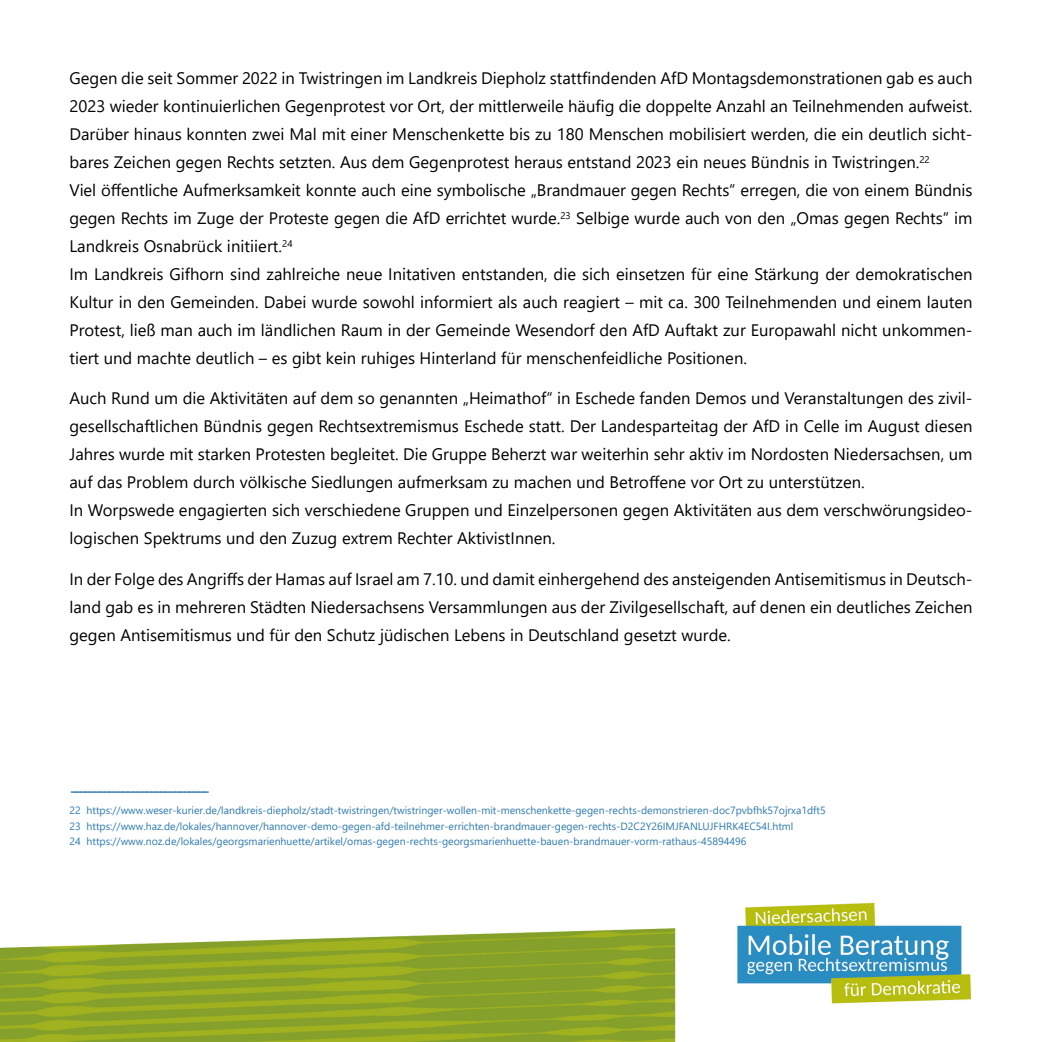
<style>
.page{position:relative;width:1042px;height:1042px;background:#fff}
.page>*{position:absolute;margin:0;border:0;box-sizing:border-box;transform-origin:0 0}
.t1{font:21px "Segoe UI";color:#2d79af}
.t2{font:16.62px/28px "Segoe UI";color:#000;text-align:justify}
.t3{font:10.5px "Segoe UI";color:#2d79af}
</style>
<div class="page">
<img style="left:0;top:902px;width:971px;height:140px">
<p class="t2" style="left:69px;top:63px;width:904px">Gegen die seit Sommer 2022 in Twistringen im Landkreis Diepholz stattfindenden AfD Montagsdemonstrationen gab es auch 2023 wieder kontinuierlichen Gegenprotest vor Ort, der mittlerweile häufig die doppelte Anzahl an Teilnehmenden aufweist.<br>Darüber hinaus konnten zwei Mal mit einer Menschenkette bis zu 180 Menschen mobilisiert werden, die ein deutlich sicht&shy;bares Zeichen gegen Rechts setzten. Aus dem Gegenprotest heraus entstand 2023 ein neues Bündnis in Twistringen.<sup>22</sup></p>
<p class="t2" style="left:69px;top:175px;width:904px">Viel öffentliche Aufmerksamkeit konnte auch eine symbolische „Brandmauer gegen Rechts“ erregen, die von einem Bündnis gegen Rechts im Zuge der Proteste gegen die AfD errichtet wurde.<sup>23</sup> Selbige wurde auch von den „Omas gegen Rechts“ im Landkreis Osnabrück initiiert.<sup>24</sup></p>
<p class="t2" style="left:69px;top:259px;width:904px">Im Landkreis Gifhorn sind zahlreiche neue Initativen entstanden, die sich einsetzen für eine Stärkung der demokratischen Kultur in den Gemeinden. Dabei wurde sowohl informiert als auch reagiert – mit ca. 300 Teilnehmenden und einem lauten Protest, ließ man auch im ländlichen Raum in der Gemeinde Wesendorf den AfD Auftakt zur Europawahl nicht unkommen&shy;tiert und machte deutlich – es gibt kein ruhiges Hinterland für menschenfeidliche Positionen.</p>
<p class="t2" style="left:69px;top:383px;width:904px">Auch Rund um die Aktivitäten auf dem so genannten „Heimathof“ in Eschede fanden Demos und Veranstaltungen des zivil&shy;gesellschaftlichen Bündnis gegen Rechtsextremismus Eschede statt. Der Landesparteitag der AfD in Celle im August diesen Jahres wurde mit starken Protesten begleitet. Die Gruppe Beherzt war weiterhin sehr aktiv im Nordosten Niedersachsen, um auf das Problem durch völkische Siedlungen aufmerksam zu machen und Betroffene vor Ort zu unterstützen.</p>
<p class="t2" style="left:69px;top:495px;width:904px">In Worpswede engagierten sich verschiedene Gruppen und Einzelpersonen gegen Aktivitäten aus dem verschwörungsideo&shy;logischen Spektrums und den Zuzug extrem Rechter AktivistInnen.</p>
<p class="t2" style="left:69px;top:563px;width:904px">In der Folge des Angriffs der Hamas auf Israel am 7.10. und damit einhergehend des ansteigenden Antisemitismus in Deutsch&shy;land gab es in mehreren Städten Niedersachsens Versammlungen aus der Zivilgesellschaft, auf denen ein deutliches Zeichen gegen Antisemitismus und für den Schutz jüdischen Lebens in Deutschland gesetzt wurde.</p>
<p class="t1" style="left:69px;top:771px;width:142px">-----------------------------</p>
<p class="t3" style="left:69px;top:800px;width:758px">22 https://www.weser-kurier.de/landkreis-diepholz/stadt-twistringen/twistringer-wollen-mit-menschenkette-gegen-rechts-demonstrieren-doc7pvbfhk57ojrxa1dft5</p>
<p class="t3" style="left:69px;top:816px;width:725px">23 https://www.haz.de/lokales/hannover/hannover-demo-gegen-afd-teilnehmer-errichten-brandmauer-gegen-rechts-D2C2Y26IMJFANLUJFHRK4EC54I.html</p>
<p class="t3" style="left:69px;top:831px;width:678px">24 https://www.noz.de/lokales/georgsmarienhuette/artikel/omas-gegen-rechts-georgsmarienhuette-bauen-brandmauer-vorm-rathaus-45894496</p>
</div>
